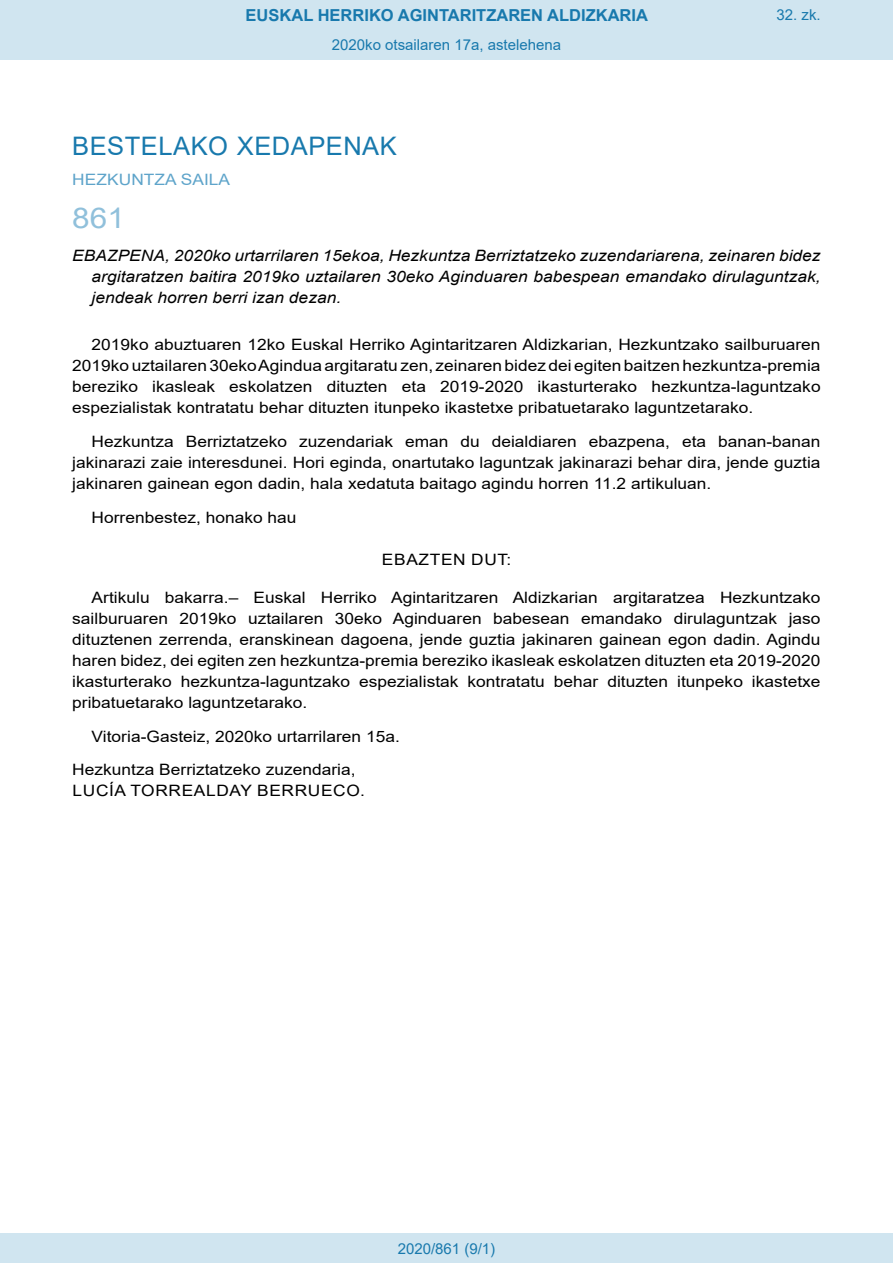
<style>
.page{position:relative;width:893px;height:1263px;background:#fff}
.page>*{position:absolute;margin:0;border:0;box-sizing:border-box;transform-origin:0 0}
.BOPVOrden{font:28.5px "Arial";color:#90c0db;scale:1.11 1}
.BOPVSeccion{font:25.5px "Arial";letter-spacing:.02em;color:#1879ad}
.t1{font:700 16.5px "Arial";color:#1879ad}
.BOPVDetalle{font:15.6px/21px "Arial";color:#000;text-align:justify;scale:1.11 1}
.BOPVTitulo{font:italic 15.6px/21px "Arial";color:#000;text-align:justify;scale:1.11 1}
.BOPVFirmaLugFec{font:15.6px "Arial";color:#000;scale:1.11 1}
.BOPVFirmaPuesto{font:15.6px "Arial";color:#000;scale:1.11 1}
.BOPVFirmaNombre{font:15.6px "Arial";letter-spacing:.035em;color:#000;scale:1.11 1}
.BOPVOrganismo{font:15.6px "Arial";letter-spacing:.005em;color:#5ea4ca;scale:1.11 1}
.BOPVClave{font:15.6px "Arial";letter-spacing:.035em;color:#000;scale:1.11 1}
.Paginacion_Centro{font:15px "Arial";color:#1879ad}
</style>
<div class="page">
<div style="left:0;top:0;width:893px;height:60px;background:#d0e5f0"></div>
<div style="left:0;top:1233px;width:893px;height:30px;background:#d0e5f0"></div>
<p class="t1" style="left:246px;top:3px;width:404px">EUSKAL HERRIKO AGINTARITZAREN ALDIZKARIA</p>
<p class="Paginacion_Centro" style="left:332px;top:35px;width:231px">2020ko otsailaren 17a, astelehena</p>
<p class="Paginacion_Centro" style="left:776px;top:5px;width:46px">32. zk.</p>
<p class="BOPVSeccion" style="left:72px;top:128px;width:326px">BESTELAKO XEDAPENAK</p>
<p class="BOPVOrganismo" style="left:72px;top:169px;width:144px">HEZKUNTZA SAILA</p>
<p class="BOPVOrden" style="left:72px;top:198px;width:49px">861</p>
<p class="BOPVTitulo" style="left:92px;top:246px;width:658px;text-indent:-19px">EBAZPENA, 2020ko urtarrilaren 15ekoa, Hezkuntza Berriztatzeko zuzendariarena, zeinaren bidez argitaratzen baitira 2019ko uztailaren 30eko Aginduaren babespean emandako dirulaguntzak, jendeak horren berri izan dezan.</p>
<p class="BOPVDetalle" style="left:72px;top:334px;width:676px;text-indent:19px">2019ko abuztuaren 12ko Euskal Herriko Agintaritzaren Aldizkarian, Hezkuntzako sailburuaren 2019ko uztailaren 30eko Agindua argitaratu zen, zeinaren bidez dei egiten baitzen hezkuntza-premia bereziko ikasleak eskolatzen dituzten eta 2019-2020 ikasturterako hezkuntza-laguntzako espezialistak kontratatu behar dituzten itunpeko ikastetxe pribatuetarako laguntzetarako.</p>
<p class="BOPVDetalle" style="left:72px;top:431px;width:676px;text-indent:19px">Hezkuntza Berriztatzeko zuzendariak eman du deialdiaren ebazpena, eta banan-banan jakinarazi zaie interesdunei. Hori eginda, onartutako laguntzak jakinarazi behar dira, jende guztia jakinaren gainean egon dadin, hala xedatuta baitago agindu horren 11.2 artikuluan.</p>
<p class="BOPVDetalle" style="left:92px;top:506px;width:186px">Horrenbestez, honako hau</p>
<p class="BOPVClave" style="left:382px;top:549px;width:118px">EBAZTEN DUT:</p>
<p class="BOPVDetalle" style="left:72px;top:587px;width:676px;text-indent:19px">Artikulu bakarra.– Euskal Herriko Agintaritzaren Aldizkarian argitaratzea Hezkuntzako sailburuaren 2019ko uztailaren 30eko Aginduaren babesean emandako dirulaguntzak jaso dituztenen zerrenda, eranskinean dagoena, jende guztia jakinaren gainean egon dadin. Agindu haren bidez, dei egiten zen hezkuntza-premia bereziko ikasleak eskolatzen dituzten eta 2019-2020 ikasturterako hezkuntza-laguntzako espezialistak kontratatu behar dituzten itunpeko ikastetxe pribatuetarako laguntzetarako.</p>
<p class="BOPVFirmaLugFec" style="left:92px;top:725px;width:279px">Vitoria-Gasteiz, 2020ko urtarrilaren 15a.</p>
<p class="BOPVFirmaPuesto" style="left:72px;top:759px;width:257px">Hezkuntza Berriztatzeko zuzendaria,</p>
<p class="BOPVFirmaNombre" style="left:73px;top:780px;width:265px">LUCÍA TORREALDAY BERRUECO.</p>
<p class="Paginacion_Centro" style="left:398px;top:1238px;width:99px">2020/861 (9/1)</p>
</div>
